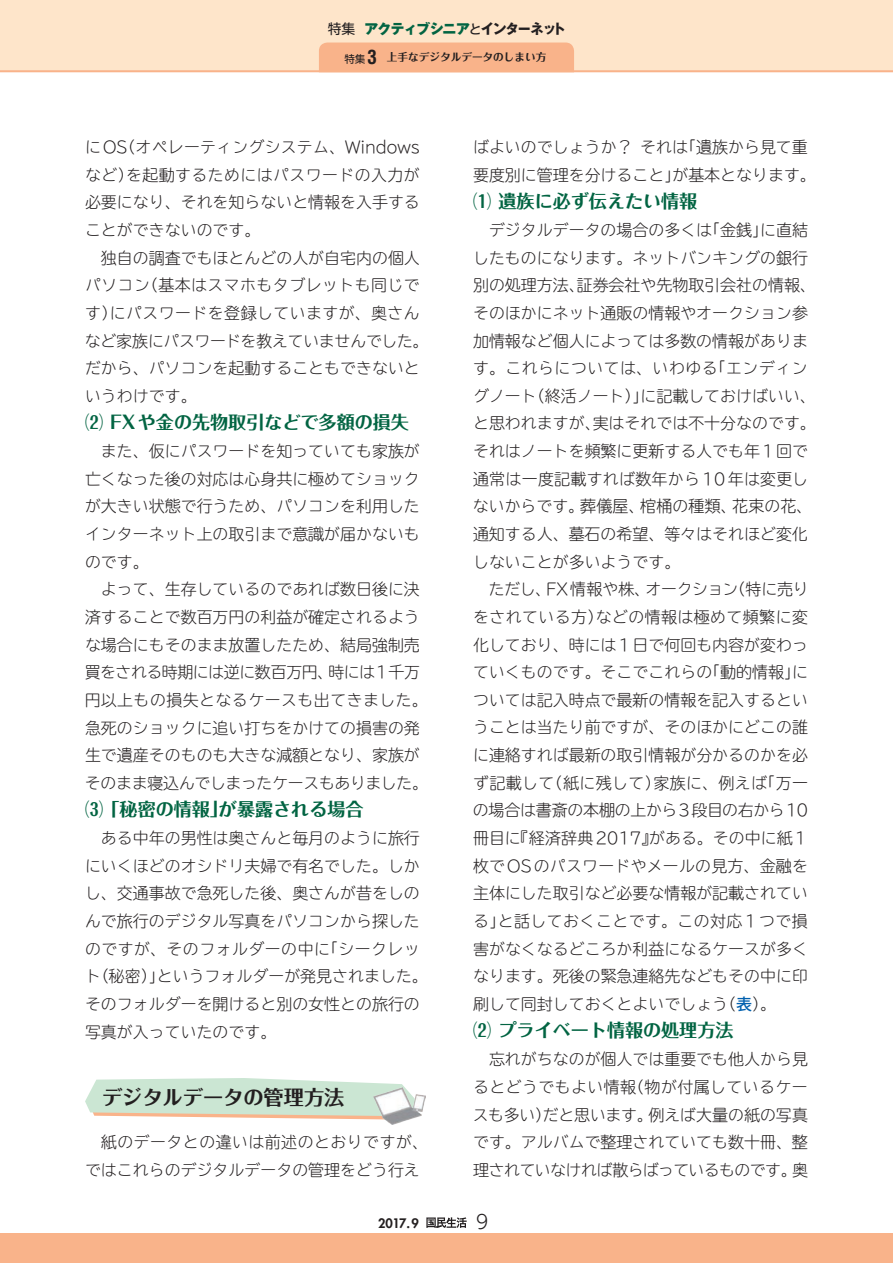
<style>
.page{position:relative;width:893px;height:1263px;background:#fff}
.page>*{position:absolute;margin:0;border:0;box-sizing:border-box;transform-origin:0 0}
.t1{font:700 20.25px "Folk Pro";color:#231f20}
.t2{font:300 19.2px "UD Shin Go C Oniz Pr 6 N";color:#231f20}
.t3{font:700 18px "Folk Pro";color:#026442}
.t4{font:300 15.9px/27.6px "TBUDR Go Std Super";color:#231f20}
.t5{font:800 13.8px "Gothic MB101 Pro";letter-spacing:-.055em;color:#026442}
.t6{font:800 12.75px "Futura Std";color:#231f20}
.t7{font:700 10.65px "Folk Pro";color:#231f20}
.s1{font-family:"Shin M Go Pro";font-weight:400;color:#231f20}
.s2{font-weight:500;font-size:12.75px;color:#231f20}
.s3{font-weight:700;color:#231f20}
.s4{font-family:"Shin M Go Pro";font-weight:400}
.s5{font-family:"Helvetica LT Std";font-stretch:condensed;font-size:19.2px}
.s6{font-family:"Koz Go Pro";font-weight:500;color:#0160ae}
</style>
<div class="page">
<div style="left:0;top:0;width:893px;height:70px;background:#fee5ca"></div>
<div style="left:0;top:1233px;width:893px;height:30px;background:#f9b38a"></div>
<hr style="left:0;top:70px;width:893px;height:2px;background:#f9b38a">
<svg style="left:426px;top:1217px;width:41px;height:11px"></svg>
<div style="left:319px;top:43px;width:255px;height:27px;background:#f9b38a"></div>
<svg style="left:85px;top:1078px;width:319px;height:42px;background:#d4e5d2"></svg>
<img style="left:374px;top:1087px;width:51px;height:38px">
<p class="t5" style="left:328px;top:17px;width:240px"><span class="s1">特集</span> アクティブシニア<span class="s2">と</span><span class="s3">インターネット</span></p>
<p class="t7" style="left:344px;top:48px;width:204px"><span class="s4">特集</span> <span class="s5">3</span> 上手なデジタルデータのしまい方</p>
<p class="t4" style="left:85px;top:133px;width:336px;text-align:justify">にOS（オペレーティングシステム、Windowsなど）を起動するためにはパスワードの入力が必要になり、それを知らないと情報を入手することができないのです。</p>
<p class="t4" style="left:85px;top:243px;width:345px;text-indent:16px">独自の調査でもほとんどの人が自宅内の個人パソコン（基本はスマホもタブレットも同じです）にパスワードを登録していますが、奥さんなど家族にパスワードを教えていませんでした。だから、パソコンを起動することもできないというわけです。</p>
<p class="t3" style="left:85px;top:407px;width:325px">⑵ FXや金の先物取引などで多額の損失</p>
<p class="t4" style="left:85px;top:437px;width:336px;text-align:justify;text-indent:16px">また、仮にパスワードを知っていても家族が亡くなった後の対応は心身共に極めてショックが大きい状態で行うため、パソコンを利用したインターネット上の取引まで意識が届かないものです。</p>
<p class="t4" style="left:85px;top:575px;width:345px;text-align:center">よって、生存しているのであれば数日後に決<br>済することで数百万円の利益が確定されるような場合にもそのまま放置したため、結局強制売買をされる時期には逆に数百万円、時には１千万円以上もの損失となるケースも出てきました。急死のショックに追い打ちをかけての損害の発生で遺産そのものも大きな減額となり、家族がそのまま寝込んでしまったケースもありました。</p>
<p class="t3" style="left:85px;top:794px;width:280px">⑶ 「秘密の情報」が暴露される場合</p>
<p class="t4" style="left:85px;top:824px;width:344px;text-indent:16px">ある中年の男性は奥さんと毎月のように旅行にいくほどのオシドリ夫婦で有名でした。しかし、交通事故で急死した後、奥さんが昔をしのんで旅行のデジタル写真をパソコンから探したのですが、そのフォルダーの中に「シークレット（秘密）」というフォルダーが発見されました。そのフォルダーを開けると別の女性との旅行の写真が入っていたのです。</p>
<p class="t1" style="left:102px;top:1079px;width:244px">デジタルデータの管理方法</p>
<p class="t4" style="left:85px;top:1128px;width:344px;text-indent:16px">紙のデータとの違いは前述のとおりですが、ではこれらのデジタルデータの管理をどう行え</p>
<p class="t4" style="left:473px;top:133px;width:344px">ばよいのでしょうか？ それは「遺族から見て重要度別に管理を分けること」が基本となります。</p>
<p class="t3" style="left:473px;top:186px;width:226px">⑴ 遺族に必ず伝えたい情報</p>
<p class="t4" style="left:473px;top:216px;width:344px;text-indent:16px">デジタルデータの場合の多くは「金銭」に直結したものになります。ネットバンキングの銀行別の処理方法、証券会社や先物取引会社の情報、そのほかにネット通販の情報やオークション参加情報など個人によっては多数の情報があります。これらについては、いわゆる「エンディングノート（終活ノート）」に記載しておけばいい、と思われますが、実はそれでは不十分なのです。それはノートを頻繁に更新する人でも年１回で通常は一度記載すれば数年から 10年は変更しないからです。葬儀屋、棺桶の種類、花束の花、通知する人、墓石の希望、等々はそれほど変化しないことが多いようです。</p>
<p class="t4" style="left:473px;top:575px;width:337px;text-align:justify;text-indent:16px">ただし、FX情報や株、オークション（特に売りをされている方）などの情報は極めて頻繁に変化しており、時には１日で何回も内容が変わっていくものです。そこでこれらの「動的情報」については記入時点で最新の情報を記入するということは当たり前ですが、そのほかにどこの誰に連絡すれば最新の取引情報が分かるのかを必ず記載して（紙に残して）家族に、例えば「万一の場合は書斎の本棚の上から３段目の右から10冊目に『経済辞典2017』がある。その中に紙１枚でOSのパスワードやメールの見方、金融を主体にした取引など必要な情報が記載されている」と話しておくことです。この対応１つで損害がなくなるどころか利益になるケースが多くなります。死後の緊急連絡先などもその中に印刷して同封しておくとよいでしょう（<span class="s6">表</span>）。</p>
<p class="t3" style="left:473px;top:1015px;width:262px">⑵ プライベート情報の処理方法</p>
<p class="t4" style="left:473px;top:1045px;width:337px;text-align:justify;text-indent:16px">忘れがちなのが個人では重要でも他人から見るとどうでもよい情報（物が付属しているケースも多い）だと思います。例えば大量の紙の写真です。アルバムで整理されていても数十冊、整理されていなければ散らばっているものです。奥</p>
<p class="t6" style="left:378px;top:1215px;width:42px">2017.9</p>
<p class="t2" style="left:476px;top:1206px;width:14px">9</p>
</div>
